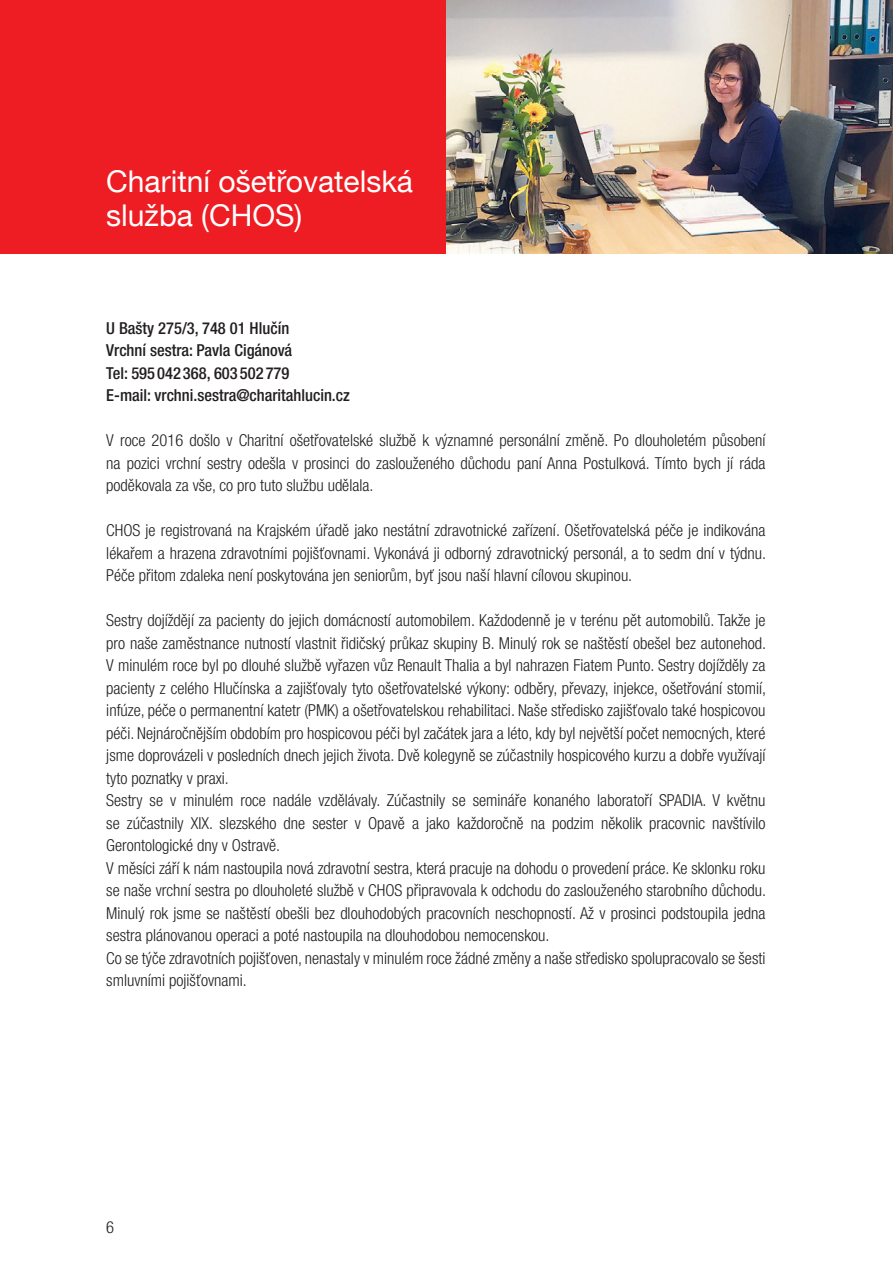
<style>
.page{position:relative;width:893px;height:1263px;background:#fff}
.page>*{position:absolute;margin:0;border:0;box-sizing:border-box;transform-origin:0 0}
.t1{font:30px/34.5px "Helvetica Neue LT Com";color:#fff}
.t2{font:300 condensed 16.5px/22.5px "Helvetica Neue LT Com";color:#231f20;text-align:justify}
.t3{font:500 condensed 16.5px/22.5px "Helvetica Neue LT Com";color:#231f20}
</style>
<div class="page">
<div style="left:0;top:0;width:446px;height:253px;background:#ee1d23"></div>
<img style="left:446px;top:0;width:447px;height:253px">
<h1 class="t1" style="left:106px;top:163px;width:308px">Charitní ošetřovatelská služba (CHOS)</h1>
<p class="t3" style="left:106px;top:316px;width:245px">U Bašty 275/3, 748 01 Hlučín<br>Vrchní sestra: Pavla Cigánová<br>Tel: 595 042 368, 603 502 779<br>E-mail: vrchni.sestra@charitahlucin.cz</p>
<p class="t2" style="left:106px;top:429px;width:661px">V roce 2016 došlo v Charitní ošetřovatelské službě k významné personální změně. Po dlouholetém působení na pozici vrchní sestry odešla v prosinci do zaslouženého důchodu paní Anna Postulková. Tímto bych jí ráda poděkovala za vše, co pro tuto službu udělala.</p>
<p class="t2" style="left:106px;top:519px;width:661px">CHOS je registrovaná na Krajském úřadě jako nestátní zdravotnické zařízení. Ošetřovatelská péče je indikována lékařem a hrazena zdravotními pojišťovnami. Vykonává ji odborný zdravotnický personál, a to sedm dní v týdnu.<br>Péče přitom zdaleka není poskytována jen seniorům, byť jsou naší hlavní cílovou skupinou.</p>
<p class="t2" style="left:106px;top:609px;width:661px;text-align:left">Sestry dojíždějí za pacienty do jejich domácností automobilem. Každodenně je v terénu pět automobilů. Takže je pro naše zaměstnance nutností vlastnit řidičský průkaz skupiny B. Minulý rok se naštěstí obešel bez autonehod.<br>V minulém roce byl po dlouhé službě vyřazen vůz Renault Thalia a byl nahrazen Fiatem Punto. Sestry dojížděly za pacienty z celého Hlučínska a zajišťovaly tyto ošetřovatelské výkony: odběry, převazy, injekce, ošetřování stomií, infúze, péče o permanentní katetr (PMK) a ošetřovatelskou rehabilitaci. Naše středisko zajišťovalo také hospicovou péči. Nejnáročnějším obdobím pro hospicovou péči byl začátek jara a léto, kdy byl největší počet nemocných, které jsme doprovázeli v posledních dnech jejich života. Dvě kolegyně se zúčastnily hospicového kurzu a dobře využívají tyto poznatky v praxi.<br>Sestry se v minulém roce nadále vzdělávaly. Zúčastnily se semináře konaného laboratoří SPADIA. V květnu se zúčastnily XIX. slezského dne sester v Opavě a jako každoročně na podzim několik pracovnic navštívilo Gerontologické dny v Ostravě.<br>V měsíci září k nám nastoupila nová zdravotní sestra, která pracuje na dohodu o provedení práce. Ke sklonku roku se naše vrchní sestra po dlouholeté službě v CHOS připravovala k odchodu do zaslouženého starobního důchodu.<br>Minulý rok jsme se naštěstí obešli bez dlouhodobých pracovních neschopností. Až v prosinci podstoupila jedna sestra plánovanou operaci a poté nastoupila na dlouhodobou nemocenskou.<br>Co se týče zdravotních pojišťoven, nenastaly v minulém roce žádné změny a naše středisko spolupracovalo se šesti smluvními pojišťovnami.</p>
<p class="t2" style="left:106px;top:1216px;width:9px">6</p>
</div>
